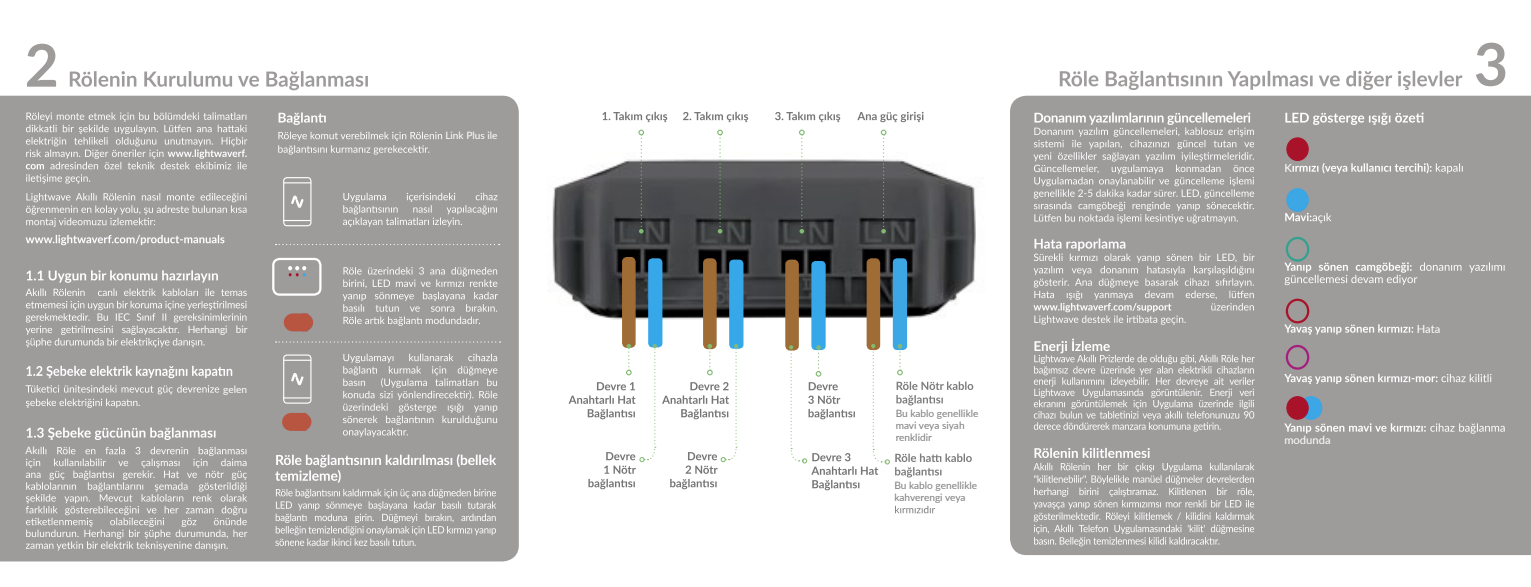
<style>
.page{position:relative;width:1531px;height:587px;background:#fff}
.page>*{position:absolute;margin:0;border:0;box-sizing:border-box;transform-origin:0 0}
.t1{font:700 58.95px "Lato";color:#9e9b9b}
.t2{font:700 58.73px "Lato";color:#9e9b9b}
.t3{font:11.25px "Lato";color:#fff}
.t4{font:10.12px/12.2px "Lato";color:#7c7c7c}
.t5{font:10.12px "Lato";color:#fff}
</style>
<div class="page">
<div style="left:1010px;top:96px;width:521px;height:459px;background:#9e9b9b"></div>
<div style="left:0;top:96px;width:519px;height:465px;background:#9e9b9b"></div>
<svg style="left:70px;top:71px;width:298px;height:19px"></svg>
<svg style="left:26px;top:112px;width:221px;height:71px;background:#aca9a9"></svg>
<svg style="left:26px;top:193px;width:221px;height:34px;background:#aca9a9"></svg>
<svg style="left:26px;top:235px;width:198px;height:10px;background:#b9b7b7"></svg>
<svg style="left:26px;top:270px;width:221px;height:77px;background:#acaaaa"></svg>
<svg style="left:26px;top:366px;width:206px;height:12px"></svg>
<svg style="left:26px;top:385px;width:193px;height:23px;background:#aba8a8"></svg>
<svg style="left:26px;top:427px;width:190px;height:13px"></svg>
<svg style="left:26px;top:447px;width:221px;height:103px;background:#aca9a9"></svg>
<svg style="left:1060px;top:71px;width:402px;height:19px"></svg>
<svg style="left:275px;top:454px;width:221px;height:29px;background:#afacac"></svg>
<svg style="left:275px;top:489px;width:221px;height:57px;background:#adabab"></svg>
<svg style="left:1285px;top:112px;width:138px;height:13px"></svg>
<svg style="left:1292px;top:163px;width:171px;height:11px;background:#b6b3b3"></svg>
<svg style="left:1285px;top:213px;width:46px;height:10px"></svg>
<svg style="left:1284px;top:262px;width:220px;height:23px;background:#adabab"></svg>
<svg style="left:1284px;top:324px;width:129px;height:10px"></svg>
<svg style="left:1284px;top:374px;width:207px;height:10px;background:#b6b4b4"></svg>
<svg style="left:1284px;top:423px;width:220px;height:11px;background:#b3b1b1"></svg>
<svg style="left:1033px;top:112px;width:221px;height:111px;background:#aeabab"></svg>
<svg style="left:1033px;top:238px;width:221px;height:87px;background:#aba8a8"></svg>
<svg style="left:1034px;top:338px;width:220px;height:93px;background:#aeabab"></svg>
<svg style="left:1033px;top:448px;width:221px;height:98px;background:#adaaaa"></svg>
<svg style="left:343px;top:193px;width:154px;height:34px;background:#aca9a9"></svg>
<svg style="left:343px;top:267px;width:155px;height:59px;background:#aca9a9"></svg>
<svg style="left:343px;top:354px;width:154px;height:83px;background:#aba9a9"></svg>
<svg style="left:276px;top:244px;width:224px;height:1px"></svg>
<svg style="left:276px;top:341px;width:225px;height:1px"></svg>
<svg style="left:285px;top:182px;width:24px;height:1px"></svg>
<svg style="left:285px;top:220px;width:24px;height:1px"></svg>
<div style="left:283px;top:177px;width:28px;height:49px;border:1px solid #fff;border-radius:3px"></div>
<svg style="left:290px;top:193px;width:14px;height:17px"></svg>
<svg style="left:285px;top:360px;width:24px;height:1px"></svg>
<svg style="left:285px;top:397px;width:24px;height:1px"></svg>
<div style="left:283px;top:354px;width:28px;height:50px;border:1px solid #fff;border-radius:3px"></div>
<svg style="left:290px;top:370px;width:14px;height:17px"></svg>
<svg style="left:279px;top:112px;width:47px;height:13px"></svg>
<svg style="left:278px;top:132px;width:164px;height:23px;background:#aeacac"></svg>
<svg style="left:602px;top:112px;width:65px;height:10px"></svg>
<svg style="left:683px;top:112px;width:65px;height:10px"></svg>
<svg style="left:775px;top:112px;width:65px;height:10px"></svg>
<svg style="left:857px;top:112px;width:66px;height:10px"></svg>
<div style="left:293px;top:313px;width:11px;height:18px;background:#b85541"></div>
<div style="left:302px;top:313px;width:6px;height:18px;background:#b85541"></div>
<div style="left:291px;top:413px;width:11px;height:18px;background:#b85541"></div>
<div style="left:300px;top:413px;width:6px;height:18px;background:#b85541"></div>
<img style="left:552px;top:159px;width:424px;height:167px">
<svg style="left:895px;top:506px;width:40px;height:7px"></svg>
<div style="left:867px;top:259px;width:12px;height:90px;background:#a06c35;border-radius:4px"></div>
<div style="left:866px;top:258px;width:14px;height:92px;border:2px solid #a06c35;border-radius:4px"></div>
<div style="left:623px;top:258px;width:12px;height:89px;background:#a06c35;border-radius:4px"></div>
<div style="left:622px;top:257px;width:14px;height:91px;border:2px solid #a06c35;border-radius:4px"></div>
<div style="left:704px;top:259px;width:12px;height:89px;background:#a06c35;border-radius:4px"></div>
<div style="left:703px;top:258px;width:14px;height:91px;border:2px solid #a06c35;border-radius:4px"></div>
<div style="left:786px;top:260px;width:12px;height:90px;background:#a06c35;border-radius:4px"></div>
<div style="left:785px;top:260px;width:14px;height:90px;border:2px solid #a06c35;border-radius:4px"></div>
<div style="left:893px;top:258px;width:14px;height:92px;background:#3da6e5;border-radius:4px"></div>
<div style="left:648px;top:258px;width:14px;height:89px;background:#36a7e9;border-radius:4px"></div>
<div style="left:729px;top:260px;width:14px;height:89px;background:#36a7e9;border-radius:4px"></div>
<div style="left:811px;top:261px;width:15px;height:89px;background:#36a7e9;border-radius:4px"></div>
<div style="left:272px;top:258px;width:49px;height:38px;border:2px solid #fff;border-radius:6px"></div>
<svg style="left:288px;top:266px;width:18px;height:10px"></svg>
<svg style="left:638px;top:130px;width:6px;height:103px"></svg>
<svg style="left:717px;top:130px;width:6px;height:103px"></svg>
<svg style="left:799px;top:130px;width:6px;height:103px"></svg>
<svg style="left:881px;top:130px;width:5px;height:103px"></svg>
<svg style="left:789px;top:344px;width:184px;height:146px"></svg>
<svg style="left:569px;top:344px;width:169px;height:145px"></svg>
<div style="left:1287px;top:138px;width:21px;height:22px;background:#a9132a;border-radius:50%"></div>
<div style="left:1286px;top:137px;width:23px;height:24px;border:1px solid #a9132a;border-radius:50%"></div>
<div style="left:1287px;top:189px;width:21px;height:22px;background:#3da6e5;border-radius:50%"></div>
<div style="left:1286px;top:188px;width:23px;height:24px;border:1px solid #36a7e9;border-radius:50%"></div>
<div style="left:1300px;top:397px;width:22px;height:22px;background:#3da6e5;border-radius:50%"></div>
<div style="left:1300px;top:396px;width:22px;height:24px;border:1px solid #36a7e9;border-radius:50%"></div>
<div style="left:1286px;top:299px;width:23px;height:24px;border:2px solid #a9132a;border-radius:50%"></div>
<div style="left:1286px;top:345px;width:23px;height:25px;border:2px solid #a51e7d;border-radius:50%"></div>
<div style="left:1286px;top:237px;width:23px;height:25px;border:2px solid #33a190;border-radius:50%"></div>
<div style="left:1287px;top:397px;width:21px;height:22px;background:#a9132a;border-radius:50%"></div>
<div style="left:1286px;top:396px;width:23px;height:24px;border:1px solid #a9132a;border-radius:50%"></div>
<h2 class="t2" style="left:25px;top:22px;width:36px">2</h2>
<h1 class="t1" style="left:1474px;top:21px;width:36px">3</h1>
<p class="t5" style="left:26px;top:443px;width:13px">Ak</p>
<p class="t5" style="left:138px;top:395px;width:4px">.</p>
<p class="t5" style="left:188px;top:322px;width:61px">Herhangi bir</p>
<p class="t5" style="left:223px;top:381px;width:25px">gelen</p>
<p class="t5" style="left:445px;top:128px;width:54px">Link Plus ile</p>
<p class="t4" style="left:896px;top:407px;width:84px">Bu kablo genellikle mavi veya siyah renklidir</p>
<p class="t4" style="left:894px;top:479px;width:84px">Bu kablo genellikle kahverengi veya</p>
<p class="t3" style="left:1284px;top:159px;width:9px">K</p>
<p class="t3" style="left:1284px;top:432px;width:48px">modunda</p>
<p class="t3" style="left:1416px;top:320px;width:25px">Hata</p>
</div>
